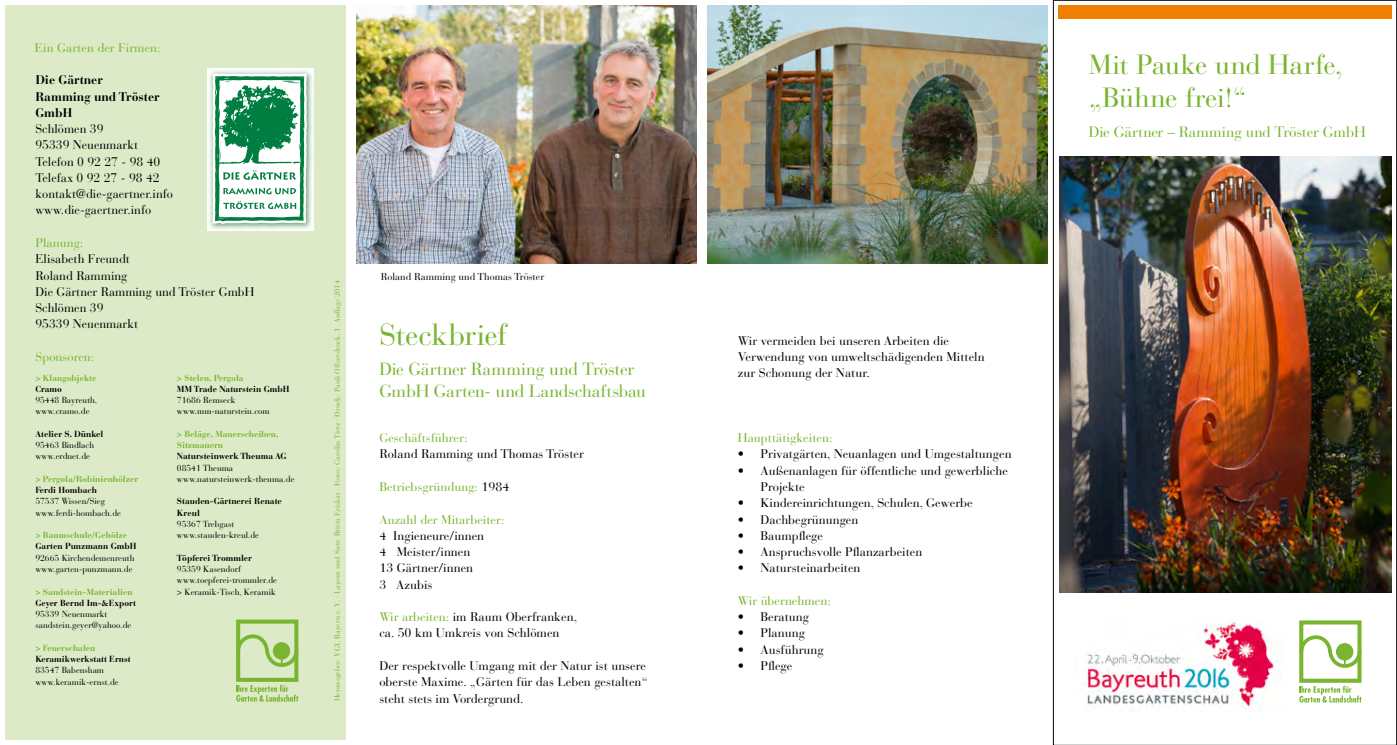
<style>
.page{position:relative;width:1397px;height:745px;background:#fff}
.page>*{position:absolute;margin:0;border:0;box-sizing:border-box;transform-origin:0 0}
.t1{font:30px "Bauer Bodoni";letter-spacing:-.01em;color:#79b530}
.t2{font:27.5px/32.5px "Bauer Bodoni";letter-spacing:-.01em;color:#79b530}
.t3{font:17.5px/22.5px "Bauer Bodoni";letter-spacing:-.015em;color:#79b530}
.t4{font:15px "Bauer Bodoni";letter-spacing:-.015em;color:#79b530}
.Steckbrief_Fließ{font:12.5px/16.2px "Bauer Bodoni Std";color:#000}
.Steckbrief_Fließ-2{font:12.5px "Bauer Bodoni";color:#79b530}
.t5{font:700 12.5px "Bauer Bodoni Std";color:#000}
.Steckbrief_Fließ-3{font:10px "Bauer Bodoni Std";color:#000}
.t6{font:8.75px "Bauer Bodoni Std";color:#000}
.t7{font:700 8.75px/11.2px "Bauer Bodoni Std";color:#000}
.t8{font:700 8.75px/11.2px "Bauer Bodoni Std";color:#79b530}
.t9{font:7.5px "Bauer Bodoni";color:#79b530}
.s1{font-family:"Bauer Bodoni Std";color:#000}
.s2{font-family:"Bauer Bodoni";color:#79b530}
</style>
<div class="page">
<img style="left:707px;top:5px;width:340px;height:258px">
<img style="left:356px;top:5px;width:340px;height:258px">
<div style="left:5px;top:5px;width:341px;height:734px;background:#ddeac7"></div>
<img style="left:207px;top:68px;width:106px;height:162px">
<svg style="left:212px;top:73px;width:95px;height:151px;background:#91c6ac"></svg>
<div style="left:236px;top:619px;width:62px;height:62px;border:4px solid #79b530"></div>
<svg style="left:236px;top:632px;width:63px;height:36px"></svg>
<svg style="left:236px;top:684px;width:62px;height:17px"></svg>
<img style="left:1059px;top:156px;width:332px;height:436px">
<div style="left:1298px;top:620px;width:63px;height:62px;border:4px solid #79b530"></div>
<svg style="left:1298px;top:633px;width:63px;height:36px"></svg>
<svg style="left:1299px;top:685px;width:62px;height:17px"></svg>
<img style="left:1084px;top:620px;width:196px;height:88px">
<div style="left:1058px;top:5px;width:333px;height:14px;background:#ee7f01"></div>
<p class="Steckbrief_Fließ-2" style="left:35px;top:40px;width:127px">Ein Garten der Firmen:</p>
<p class="t5" style="left:35px;top:72px;width:69px">Die Gärtner</p>
<p class="t5" style="left:35px;top:89px;width:126px">Ramming und Tröster</p>
<p class="t5" style="left:35px;top:105px;width:38px">GmbH</p>
<p class="Steckbrief_Fließ" style="left:35px;top:121px;width:70px">Schlömen 39</p>
<p class="Steckbrief_Fließ" style="left:35px;top:137px;width:104px">95339 Neuenmarkt</p>
<p class="Steckbrief_Fließ" style="left:35px;top:153px;width:126px">Telefon 0 92 27 - 98 40</p>
<p class="Steckbrief_Fließ" style="left:35px;top:169px;width:126px">Telefax 0 92 27 - 98 42</p>
<p class="Steckbrief_Fließ" style="left:35px;top:186px;width:139px">kontakt@die-gaertner.info</p>
<p class="Steckbrief_Fließ" style="left:35px;top:202px;width:117px">www.die-gaertner.info</p>
<p class="Steckbrief_Fließ-2" style="left:35px;top:235px;width:49px">Planung:</p>
<p class="Steckbrief_Fließ" style="left:35px;top:251px;width:96px">Elisabeth Freundt</p>
<p class="Steckbrief_Fließ" style="left:35px;top:267px;width:93px">Roland Ramming</p>
<p class="Steckbrief_Fließ" style="left:35px;top:283px;width:220px">Die Gärtner Ramming und Tröster GmbH</p>
<p class="Steckbrief_Fließ" style="left:35px;top:299px;width:70px">Schlömen 39</p>
<p class="Steckbrief_Fließ" style="left:35px;top:316px;width:104px">95339 Neuenmarkt</p>
<p class="Steckbrief_Fließ-2" style="left:35px;top:349px;width:60px">Sponsoren:</p>
<p class="t8" style="left:35px;top:371px;width:62px">&gt; Klangobjekte</p>
<p class="t7" style="left:35px;top:383px;width:28px">Cramo</p>
<p class="t6" style="left:35px;top:394px;width:63px">95448 Bayreuth,</p>
<p class="t6" style="left:35px;top:406px;width:56px">www.cramo.de</p>
<p class="t7" style="left:35px;top:428px;width:69px">Atelier S. Dünkel</p>
<p class="t6" style="left:35px;top:439px;width:60px">95463 Bindlach</p>
<p class="t6" style="left:35px;top:451px;width:56px">www.erdnet.de</p>
<p class="t8" style="left:35px;top:473px;width:104px">&gt; Pergola/Robinienhölzer</p>
<p class="t7" style="left:35px;top:484px;width:63px">Ferdi Hombach</p>
<p class="t6" style="left:35px;top:496px;width:71px">57537 Wissen/Sieg</p>
<p class="t6" style="left:35px;top:507px;width:87px">www.ferdi-hombach.de</p>
<p class="t8" style="left:35px;top:529px;width:93px">&gt; Baumschule/Gehölze</p>
<p class="t7" style="left:35px;top:540px;width:102px">Garten Punzmann GmbH</p>
<p class="t6" style="left:35px;top:552px;width:100px">92665 Kirchendemenreuth</p>
<p class="t6" style="left:35px;top:563px;width:98px">www.garten-punzmann.de</p>
<p class="t8" style="left:35px;top:585px;width:99px">&gt; Sandstein-Materialien</p>
<p class="t7" style="left:35px;top:596px;width:102px">Geyer Bernd Im-&amp;Export</p>
<p class="t6" style="left:35px;top:608px;width:73px">95339 Neuenmarkt</p>
<p class="t6" style="left:35px;top:619px;width:97px">sandstein.geyer@yahoo.de</p>
<p class="t8" style="left:35px;top:641px;width:61px">&gt; Feuerschalen</p>
<p class="t7" style="left:35px;top:653px;width:97px">Keramikwerkstatt Ernst</p>
<p class="t6" style="left:35px;top:664px;width:70px">83547 Babensham</p>
<p class="t6" style="left:35px;top:676px;width:85px">www.keramik-ernst.de</p>
<p class="t8" style="left:177px;top:371px;width:68px">&gt; Stelen, Pergola</p>
<p class="t7" style="left:177px;top:383px;width:114px">MM Trade Naturstein GmbH</p>
<p class="t6" style="left:177px;top:394px;width:60px">71686 Remseck</p>
<p class="t6" style="left:177px;top:406px;width:94px">www.mm-naturstein.com</p>
<p class="t8" style="left:177px;top:428px;width:103px">&gt; Beläge, Mauerscheiben,<br>Sitzmauern</p>
<p class="t7" style="left:177px;top:450px;width:111px">Natursteinwerk Theuma AG</p>
<p class="t6" style="left:177px;top:462px;width:58px">08541 Theuma</p>
<p class="t6" style="left:177px;top:473px;width:119px">www.natursteinwerk-theuma.de</p>
<p class="t7" style="left:177px;top:495px;width:106px">Stauden-Gärtnerei Renate<br>Kreul</p>
<p class="t6" style="left:177px;top:518px;width:59px">95367 Trebgast</p>
<p class="t6" style="left:177px;top:529px;width:84px">www.stauden-kreul.de</p>
<p class="t7" style="left:177px;top:551px;width:77px">Töpferei Trommler</p>
<p class="t6" style="left:177px;top:563px;width:65px">95359 Kasendorf</p>
<p class="t6" style="left:177px;top:574px;width:101px">www.toepferei-trommler.de</p>
<p class="t6" style="left:177px;top:586px;width:100px">&gt; Keramik-Tisch, Keramik</p>
<p class="t9" style="left:333px;top:701px;width:422px;rotate:-90deg">Herausgeber: VGL Bayern e. V. · Layout und Satz: Britta Eriskat · Fotos: Carolin Tietz · Druck: Pauli Offsetdruck, 1. Auflage 2014</p>
<p class="Steckbrief_Fließ-3" style="left:380px;top:270px;width:165px">Roland Ramming und Thomas Tröster</p>
<p class="t1" style="left:379px;top:316px;width:129px">Steckbrief</p>
<p class="t3" style="left:379px;top:357px;width:268px">Die Gärtner Ramming und Tröster<br>GmbH Garten- und Landschaftsbau</p>
<p class="Steckbrief_Fließ-2" style="left:379px;top:430px;width:90px">Geschäftsführer:</p>
<p class="Steckbrief_Fließ" style="left:379px;top:446px;width:206px">Roland Ramming und Thomas Tröster</p>
<p class="Steckbrief_Fließ-2" style="left:379px;top:479px;width:131px">Betriebsgründung: <span class="s1">1984</span></p>
<p class="Steckbrief_Fließ-2" style="left:379px;top:511px;width:127px">Anzahl der Mitarbeiter:</p>
<p class="Steckbrief_Fließ" style="left:379px;top:527px;width:106px">4 Ingieneure/innen</p>
<p class="Steckbrief_Fließ" style="left:379px;top:543px;width:92px">4 Meister/innen</p>
<p class="Steckbrief_Fließ" style="left:379px;top:559px;width:95px">13 Gärtner/innen</p>
<p class="Steckbrief_Fließ" style="left:379px;top:576px;width:55px">3 Azubis</p>
<p class="Steckbrief_Fließ" style="left:379px;top:608px;width:199px"><span class="s2">Wir arbeiten:</span> im Raum Oberfranken,</p>
<p class="Steckbrief_Fließ" style="left:379px;top:624px;width:182px">ca. 50 km Umkreis von Schlömen</p>
<p class="Steckbrief_Fließ" style="left:379px;top:657px;width:270px">Der respektvolle Umgang mit der Natur ist unsere oberste Maxime. „Gärten für das Leben gestalten“ steht stets im Vordergrund.</p>
<p class="t2" style="left:1088px;top:49px;width:255px">Mit Pauke und Harfe, „Bühne frei!“</p>
<p class="t4" style="left:1088px;top:123px;width:278px">Die Gärtner – Ramming und Tröster GmbH</p>
<p class="Steckbrief_Fließ" style="left:737px;top:332px;width:248px">Wir vermeiden bei unseren Arbeiten die<br>Verwendung von umweltschädigenden Mitteln zur Schonung der Natur.</p>
<p class="Steckbrief_Fließ-2" style="left:737px;top:430px;width:96px">Haupttätigkeiten:</p>
<p class="Steckbrief_Fließ" style="left:737px;top:446px;width:275px">• Privatgärten, Neuanlagen und Umgestaltungen</p>
<p class="Steckbrief_Fließ" style="left:760px;top:462px;width:249px;text-indent:-22px">• Außenanlagen für öffentliche und gewerbliche<br>Projekte</p>
<p class="Steckbrief_Fließ" style="left:737px;top:494px;width:236px">• Kindereinrichtungen, Schulen, Gewerbe</p>
<p class="Steckbrief_Fließ" style="left:737px;top:511px;width:122px">• Dachbegrünungen</p>
<p class="Steckbrief_Fließ" style="left:737px;top:527px;width:87px">• Baumpflege</p>
<p class="Steckbrief_Fließ" style="left:737px;top:543px;width:186px">• Anspruchsvolle Pflanzarbeiten</p>
<p class="Steckbrief_Fließ" style="left:737px;top:559px;width:124px">• Natursteinarbeiten</p>
<p class="Steckbrief_Fließ-2" style="left:737px;top:592px;width:94px">Wir übernehmen:</p>
<p class="Steckbrief_Fließ" style="left:737px;top:608px;width:73px">• Beratung</p>
<p class="Steckbrief_Fließ" style="left:737px;top:624px;width:68px">• Planung</p>
<p class="Steckbrief_Fließ" style="left:737px;top:641px;width:87px">• Ausführung</p>
<p class="Steckbrief_Fließ" style="left:737px;top:657px;width:56px">• Pflege</p>
</div>
